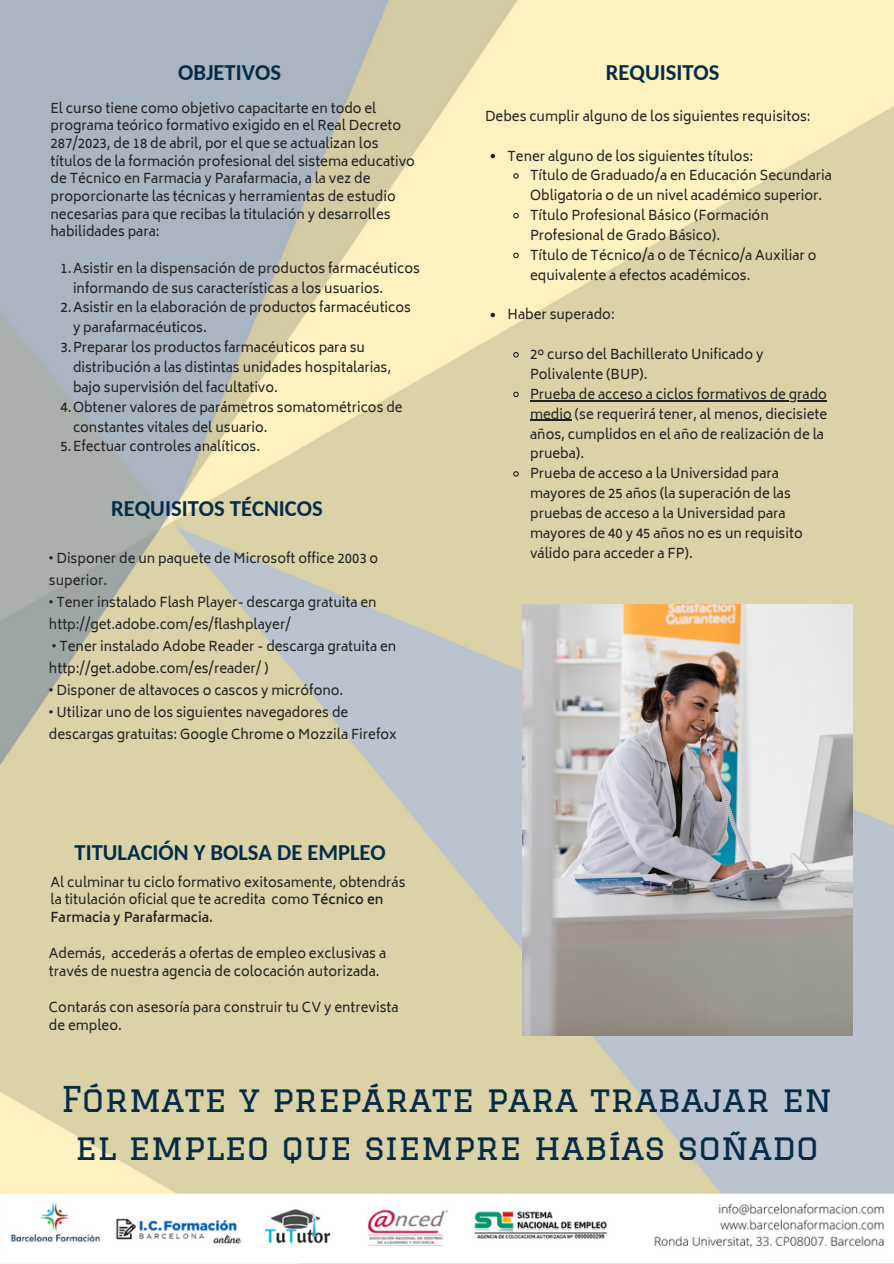
<style>
.page{position:relative;width:894px;height:1264px;background:#fff}
.page>*{position:absolute;margin:0;border:0;box-sizing:border-box;transform-origin:0 0}
.t1{font:34.8px/48.3px "Graduate";color:#042c48;text-align:center}
.t2{font:700 22.5px "Carlito";color:#042c48}
.t3{font:13.2px/19.8px "Biryani";color:#222}
.s1{font-weight:600}
</style>
<div class="page">
<img style="left:0;top:0;width:893px;height:1248px">
<img style="left:522px;top:604px;width:330px;height:431px">
<svg style="left:490px;top:154px;width:5px;height:4px"></svg>
<svg style="left:512px;top:172px;width:7px;height:7px"></svg>
<svg style="left:512px;top:212px;width:7px;height:7px"></svg>
<svg style="left:512px;top:252px;width:7px;height:7px"></svg>
<svg style="left:490px;top:313px;width:5px;height:4px"></svg>
<svg style="left:512px;top:351px;width:7px;height:7px"></svg>
<svg style="left:512px;top:391px;width:7px;height:7px"></svg>
<hr style="left:530px;top:400px;width:296px;height:1px;background:#222">
<hr style="left:530px;top:420px;width:41px;height:1px;background:#222">
<svg style="left:512px;top:470px;width:7px;height:7px"></svg>
<h2 class="t2" style="left:178px;top:63px;width:104px">OBJETIVOS</h2>
<p class="t3" style="left:50px;top:99px;width:366px;line-height:17.7px">El curso tiene como objetivo capacitarte en todo el programa teórico formativo exigido en el Real Decreto 287/2023, de 18 de abril, por el que se actualizan los títulos de la formación profesional del sistema educativo de Técnico en Farmacia y Parafarmacia, a la vez de proporcionarte las técnicas y herramientas de estudio necesarias para que recibas la titulación y desarrolles habilidades para:</p>
<p class="t3" style="left:73px;top:258px;width:348px;text-indent:-12px">1.Asistir en la dispensación de productos farmacéuticos informando de sus características a los usuarios.</p>
<p class="t3" style="left:73px;top:298px;width:339px;text-indent:-12px">2.Asistir en la elaboración de productos farmacéuticos y parafarmacéuticos.</p>
<p class="t3" style="left:73px;top:338px;width:319px;text-indent:-12px">3.Preparar los productos farmacéuticos para su distribución a las distintas unidades hospitalarias, bajo supervisión del facultativo.</p>
<p class="t3" style="left:73px;top:397px;width:331px;text-indent:-12px">4.Obtener valores de parámetros somatométricos de constantes vitales del usuario.</p>
<h2 class="t3" style="left:61px;top:437px;width:201px">5.Efectuar controles analíticos.</h2>
<p class="t2" style="left:111px;top:499px;width:213px">REQUISITOS TÉCNICOS</p>
<p class="t3" style="left:49px;top:547px;width:331px;line-height:22px">• Disponer de un paquete de Microsoft office 2003 o superior.</p>
<p class="t3" style="left:49px;top:591px;width:329px;line-height:22px">• Tener instalado Flash Player- descarga gratuita en http://get.adobe.com/es/flashplayer/</p>
<p class="t3" style="left:49px;top:635px;width:349px;line-height:22px">• Tener instalado Adobe Reader - descarga gratuita en http://get.adobe.com/es/reader/ )</p>
<p class="t3" style="left:49px;top:680px;width:296px">• Disponer de altavoces o cascos y micrófono.</p>
<h1 class="t3" style="left:49px;top:701px;width:349px;line-height:22px">• Utilizar uno de los siguientes navegadores de descargas gratuitas: Google Chrome o Mozzila Firefox</h1>
<p class="t2" style="left:75px;top:842px;width:312px">TITULACIÓN Y BOLSA DE EMPLEO</p>
<p class="t3" style="left:50px;top:873px;width:356px;line-height:17.7px">Al culminar tu ciclo formativo exitosamente, obtendrás la titulación oficial que te acredita como <span class="s1">Técnico en<br>Farmacia y Parafarmacia.</span></p>
<p class="t3" style="left:49px;top:944px;width:338px;line-height:18px">Además, accederás a ofertas de empleo exclusivas a través de nuestra agencia de colocación autorizada.</p>
<p class="t3" style="left:49px;top:998px;width:351px;line-height:18px">Contarás con asesoría para construir tu CV y entrevista de empleo.</p>
<p class="t2" style="left:605px;top:63px;width:115px">REQUISITOS</p>
<p class="t3" style="left:485px;top:106px;width:327px">Debes cumplir alguno de los siguientes requisitos:</p>
<p class="t3" style="left:507px;top:146px;width:247px">Tener alguno de los siguientes títulos:</p>
<p class="t3" style="left:530px;top:166px;width:303px">Título de Graduado/a en Educación Secundaria<br>Obligatoria o de un nivel académico superior.</p>
<p class="t3" style="left:530px;top:206px;width:240px">Título Profesional Básico (Formación<br>Profesional de Grado Básico).</p>
<p class="t3" style="left:530px;top:245px;width:288px">Título de Técnico/a o de Técnico/a Auxiliar o equivalente a efectos académicos.</p>
<h2 class="t3" style="left:507px;top:305px;width:109px">Haber superado:</h2>
<p class="t3" style="left:530px;top:345px;width:235px">2º curso del Bachillerato Unificado y<br>Polivalente (BUP).</p>
<p class="t3" style="left:530px;top:384px;width:298px">Prueba de acceso a ciclos formativos de grado medio (se requerirá tener, al menos, diecisiete años, cumplidos en el año de realización de la prueba).</p>
<p class="t3" style="left:530px;top:464px;width:274px">Prueba de acceso a la Universidad para mayores de 25 años (la superación de las pruebas de acceso a la Universidad para mayores de 40 y 45 años no es un requisito válido para acceder a FP).</p>
<p class="t1" style="left:61px;top:1074px;width:772px">Fórmate y prepárate para trabajar en el empleo que siempre habías soñado</p>
</div>
